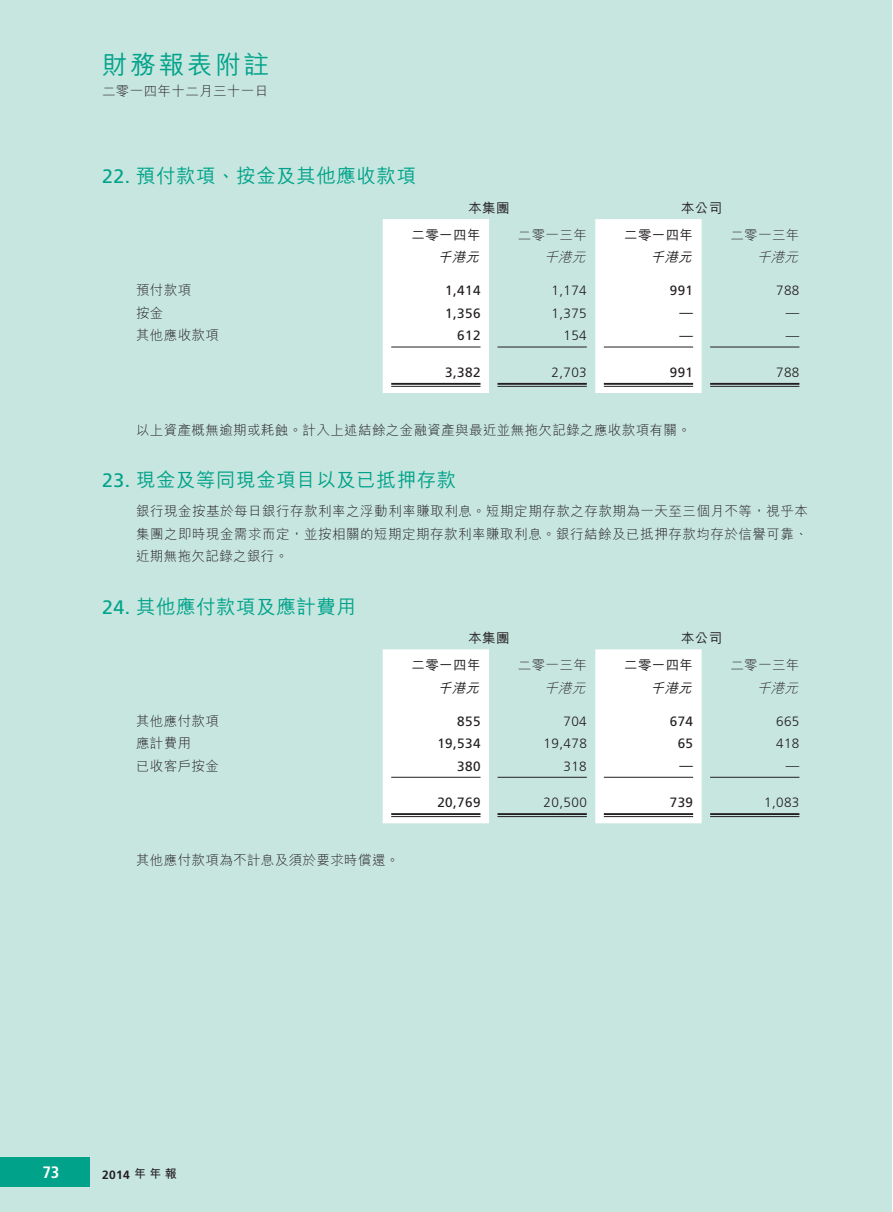
<style>
.page{position:relative;width:893px;height:1212px;background:#fff}
.page>*{position:absolute;margin:0;border:0;box-sizing:border-box;transform-origin:0 0}
.t1{font:500 25.5px "M Hei HK";letter-spacing:.11em;color:#00a38a}
._3__標題{font:500 19.5px "M Hei HK";letter-spacing:.03em;color:#00a38a}
.t2{font:700 condensed 16.5px "Frutiger LT Std";color:#fff}
._1__內文{font:300 13.5px/22.5px "M Hei HK";letter-spacing:.03em;color:#231f20;text-align:justify}
._1__內文-2{font:300 13.5px "Frutiger LT Std";letter-spacing:.03em;color:#231f20}
._1__內文-3{font:13.5px "Frutiger LT Std";letter-spacing:.03em;color:#231f20}
._1__內文-4{font:500 13.5px "M Hei HK";letter-spacing:.03em;color:#231f20}
._1__內文-5{font:italic 300 13.5px "M Hei HK";color:#231f20}
._1__內文-6{font:italic 500 13.5px "M Hei HK";color:#231f20}
.t3{font:700 12px "Frutiger LT Std";color:#231f20}
.s1{font-family:"Frutiger LT Std";font-weight:400}
.s2{font-family:"M Hei HK"}
</style>
<div class="page">
<div style="left:0;top:0;width:891px;height:1212px;background:#c8e6e0"></div>
<div style="left:0;top:1157px;width:89px;height:29px;background:#00a38a"></div>
<svg style="left:383px;top:219px;width:319px;height:174px;fill:#fff"></svg>
<hr style="left:391px;top:347px;width:89px;height:1px;background:#231f20">
<hr style="left:497px;top:347px;width:90px;height:1px;background:#231f20">
<hr style="left:604px;top:347px;width:89px;height:1px;background:#231f20">
<hr style="left:710px;top:347px;width:89px;height:1px;background:#231f20">
<hr style="left:391px;top:383px;width:89px;height:2px;background:#231f20">
<hr style="left:391px;top:386px;width:89px;height:1px;background:#231f20">
<hr style="left:497px;top:383px;width:90px;height:2px;background:#231f20">
<hr style="left:497px;top:386px;width:90px;height:1px;background:#231f20">
<hr style="left:604px;top:383px;width:89px;height:2px;background:#231f20">
<hr style="left:604px;top:386px;width:89px;height:1px;background:#231f20">
<hr style="left:710px;top:383px;width:89px;height:2px;background:#231f20">
<hr style="left:710px;top:386px;width:89px;height:1px;background:#231f20">
<svg style="left:383px;top:649px;width:319px;height:174px;fill:#fff"></svg>
<hr style="left:391px;top:777px;width:89px;height:1px;background:#231f20">
<hr style="left:497px;top:777px;width:90px;height:1px;background:#231f20">
<hr style="left:604px;top:777px;width:89px;height:1px;background:#231f20">
<hr style="left:710px;top:777px;width:89px;height:1px;background:#231f20">
<hr style="left:391px;top:813px;width:89px;height:2px;background:#231f20">
<hr style="left:391px;top:816px;width:89px;height:1px;background:#231f20">
<hr style="left:497px;top:813px;width:90px;height:2px;background:#231f20">
<hr style="left:497px;top:816px;width:90px;height:1px;background:#231f20">
<hr style="left:604px;top:813px;width:89px;height:2px;background:#231f20">
<hr style="left:604px;top:816px;width:89px;height:1px;background:#231f20">
<hr style="left:710px;top:813px;width:89px;height:2px;background:#231f20">
<hr style="left:710px;top:816px;width:89px;height:1px;background:#231f20">
<h1 class="t1" style="left:102px;top:46px;width:169px">財務報表附註</h1>
<p class="_1__內文" style="left:102px;top:80px;width:168px">二零一四年十二月三十一日</p>
<p class="_3__標題" style="left:102px;top:162px;width:316px"><span class="s1">22.</span> 預付款項、按金及其他應收款項</p>
<p class="_1__內文-4" style="left:468px;top:198px;width:43px">本集團</p>
<p class="_1__內文-4" style="left:681px;top:198px;width:43px">本公司</p>
<p class="_1__內文-4" style="left:411px;top:225px;width:71px">二零一四年</p>
<p class="_1__內文" style="left:518px;top:223px;width:71px">二零一三年</p>
<p class="_1__內文-4" style="left:624px;top:225px;width:71px">二零一四年</p>
<p class="_1__內文" style="left:730px;top:223px;width:71px">二零一三年</p>
<p class="_1__內文-6" style="left:438px;top:248px;width:47px">千港元</p>
<p class="_1__內文-5" style="left:544px;top:251px;width:46px">千港元</p>
<p class="_1__內文-6" style="left:650px;top:248px;width:47px">千港元</p>
<p class="_1__內文-5" style="left:757px;top:251px;width:46px">千港元</p>
<p class="_1__內文" style="left:136px;top:279px;width:57px">預付款項</p>
<p class="_1__內文-3" style="left:445px;top:283px;width:37px">1,414</p>
<p class="_1__內文-2" style="left:551px;top:283px;width:37px">1,174</p>
<p class="_1__內文-3" style="left:670px;top:283px;width:25px">991</p>
<p class="_1__內文-2" style="left:776px;top:283px;width:25px">788</p>
<p class="_1__內文" style="left:136px;top:301px;width:29px">按金</p>
<p class="_1__內文-3" style="left:445px;top:305px;width:37px">1,356</p>
<p class="_1__內文-2" style="left:551px;top:306px;width:37px">1,375</p>
<p class="_1__內文-3" style="left:680px;top:305px;width:15px">—</p>
<p class="_1__內文-2" style="left:786px;top:305px;width:15px">—</p>
<p class="_1__內文" style="left:136px;top:324px;width:84px">其他應收款項</p>
<p class="_1__內文-3" style="left:457px;top:328px;width:25px">612</p>
<p class="_1__內文-2" style="left:564px;top:328px;width:25px">154</p>
<p class="_1__內文-3" style="left:680px;top:327px;width:15px">—</p>
<p class="_1__內文-2" style="left:786px;top:327px;width:15px">—</p>
<p class="_1__內文-3" style="left:445px;top:364px;width:37px">3,382</p>
<p class="_1__內文-2" style="left:551px;top:364px;width:37px">2,703</p>
<p class="_1__內文-3" style="left:670px;top:364px;width:25px">991</p>
<p class="_1__內文-2" style="left:776px;top:364px;width:25px">788</p>
<p class="_1__內文" style="left:136px;top:418px;width:556px">以上資產概無逾期或耗蝕。計入上述結餘之金融資產與最近並無拖欠記錄之應收款項有關。</p>
<p class="_3__標題" style="left:102px;top:466px;width:356px"><span class="s1">23.</span> 現金及等同現金項目以及已抵押存款</p>
<p class="_1__內文" style="left:136px;top:500px;width:673px">銀行現金按基於每日銀行存款利率之浮動利率賺取利息。短期定期存款之存款期為一天至三個月不等，視乎本集團之即時現金需求而定，並按相關的短期定期存款利率賺取利息。銀行結餘及已抵押存款均存於信譽可靠、近期無拖欠記錄之銀行。</p>
<p class="_3__標題" style="left:102px;top:592px;width:255px"><span class="s1">24.</span> 其他應付款項及應計費用</p>
<p class="_1__內文-4" style="left:681px;top:628px;width:43px">本公司</p>
<p class="_1__內文-4" style="left:468px;top:628px;width:43px">本集團</p>
<p class="_1__內文-4" style="left:411px;top:655px;width:71px">二零一四年</p>
<p class="_1__內文" style="left:518px;top:654px;width:71px">二零一三年</p>
<p class="_1__內文-4" style="left:624px;top:655px;width:71px">二零一四年</p>
<p class="_1__內文" style="left:730px;top:654px;width:71px">二零一三年</p>
<p class="_1__內文-6" style="left:438px;top:678px;width:47px">千港元</p>
<p class="_1__內文-5" style="left:544px;top:681px;width:46px">千港元</p>
<p class="_1__內文-6" style="left:650px;top:678px;width:47px">千港元</p>
<p class="_1__內文-5" style="left:757px;top:681px;width:46px">千港元</p>
<p class="_1__內文" style="left:136px;top:709px;width:84px">其他應付款項</p>
<p class="_1__內文-3" style="left:457px;top:713px;width:25px">855</p>
<p class="_1__內文-2" style="left:564px;top:713px;width:25px">704</p>
<p class="_1__內文-3" style="left:670px;top:713px;width:25px">674</p>
<p class="_1__內文-2" style="left:776px;top:713px;width:25px">665</p>
<p class="_1__內文" style="left:136px;top:732px;width:57px">應計費用</p>
<p class="_1__內文-3" style="left:437px;top:735px;width:45px">19,534</p>
<p class="_1__內文-2" style="left:544px;top:736px;width:45px">19,478</p>
<p class="_1__內文-3" style="left:678px;top:735px;width:17px">65</p>
<p class="_1__內文-2" style="left:776px;top:736px;width:25px">418</p>
<p class="_1__內文" style="left:136px;top:754px;width:84px">已收客戶按金</p>
<p class="_1__內文-3" style="left:457px;top:758px;width:25px">380</p>
<p class="_1__內文-2" style="left:564px;top:758px;width:25px">318</p>
<p class="_1__內文-3" style="left:680px;top:757px;width:15px">—</p>
<p class="_1__內文-2" style="left:786px;top:758px;width:15px">—</p>
<p class="_1__內文-3" style="left:437px;top:794px;width:45px">20,769</p>
<p class="_1__內文-2" style="left:544px;top:795px;width:45px">20,500</p>
<p class="_1__內文-3" style="left:670px;top:794px;width:25px">739</p>
<p class="_1__內文-2" style="left:764px;top:795px;width:37px">1,083</p>
<p class="_1__內文" style="left:136px;top:848px;width:265px">其他應付款項為不計息及須於要求時償還。</p>
<p class="t2" style="left:42px;top:1162px;width:19px">73</p>
<p class="t3" style="left:102px;top:1167px;width:76px">2014 <span class="s2">年年報</span></p>
</div>
